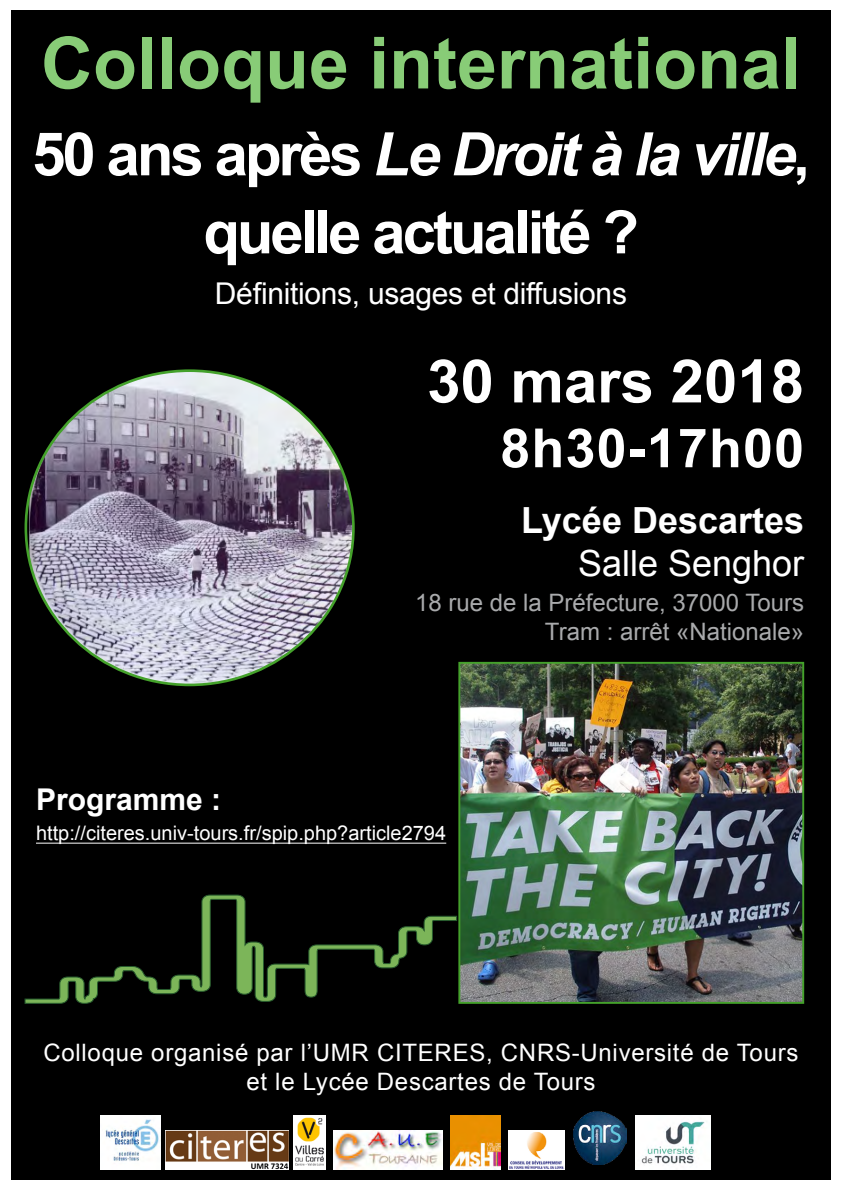
<style>
.page{position:relative;width:842px;height:1191px;background:#fff}
.page>*{position:absolute;margin:0;border:0;box-sizing:border-box;transform-origin:0 0}
.t1{font:700 72px "Arial";color:#8c7}
.t2{font:700 60px/78px "Arial";letter-spacing:-.05em;color:#fff;text-align:center}
.t3{font:700 60px "Arial";color:#fff}
.t4{font:700 54px "Arial";letter-spacing:.02em;color:#fff}
.t5{font:700 36px "Arial";color:#fff}
.t6{font:36px "Arial";color:#fff}
.t7{font:30px "Arial";letter-spacing:-.01em;color:#fff}
.t8{font:700 30px "Arial";color:#fff}
.t9{font:24px/28.8px "Arial";letter-spacing:.03em;color:#fff;text-align:center}
.t10{font:24px/28.8px "Arial";color:#a9aaac;text-align:right}
.t11{font:20px "Arial";color:#fff}
.s1{font-style:italic}
</style>
<div class="page">
<div style="left:11px;top:11px;width:820px;height:1168px;background:#000"></div>
<img style="left:461px;top:665px;width:340px;height:335px">
<div style="left:458px;top:662px;width:346px;height:341px;border:2px solid #44a12b"></div>
<img style="left:29px;top:371px;width:324px;height:314px">
<svg style="left:24px;top:894px;width:434px;height:110px"></svg>
<img style="left:165px;top:1130px;width:123px;height:39px">
<img style="left:573px;top:1111px;width:54px;height:53px">
<img style="left:636px;top:1116px;width:74px;height:53px">
<img style="left:101px;top:1116px;width:59px;height:53px">
<img style="left:294px;top:1116px;width:31px;height:53px">
<img style="left:334px;top:1130px;width:109px;height:39px">
<img style="left:451px;top:1116px;width:50px;height:53px">
<img style="left:509px;top:1130px;width:56px;height:39px">
<hr style="left:36px;top:842px;width:410px;height:1px;background:#fff">
<h1 class="t1" style="left:41px;top:15px;width:762px">Colloque international</h1>
<h2 class="t2" style="left:32px;top:117px;width:779px">50 ans après <span class="s1">Le Droit à la ville</span>, quelle actualité ?</h2>
<p class="t7" style="left:215px;top:273px;width:414px">Définitions, usages et diffusions</p>
<h2 class="t3" style="left:427px;top:341px;width:378px">30 mars 2018</h2>
<h3 class="t4" style="left:500px;top:412px;width:305px">8h30-17h00</h3>
<h3 class="t5" style="left:521px;top:496px;width:284px">Lycée Descartes</h3>
<h3 class="t6" style="left:578px;top:540px;width:228px">Salle Senghor</h3>
<p class="t10" style="left:415px;top:588px;width:391px">18 rue de la Préfecture, 37000 Tours<br>Tram : arrêt «Nationale»</p>
<p class="t8" style="left:36px;top:780px;width:187px">Programme :</p>
<p class="t11" style="left:36px;top:820px;width:412px">http://citeres.univ-tours.fr/spip.php?article2794</p>
<p class="t9" style="left:43px;top:1038px;width:756px">Colloque organisé par l’UMR CITERES, CNRS-Université de Tours et le Lycée Descartes de Tours</p>
</div>
